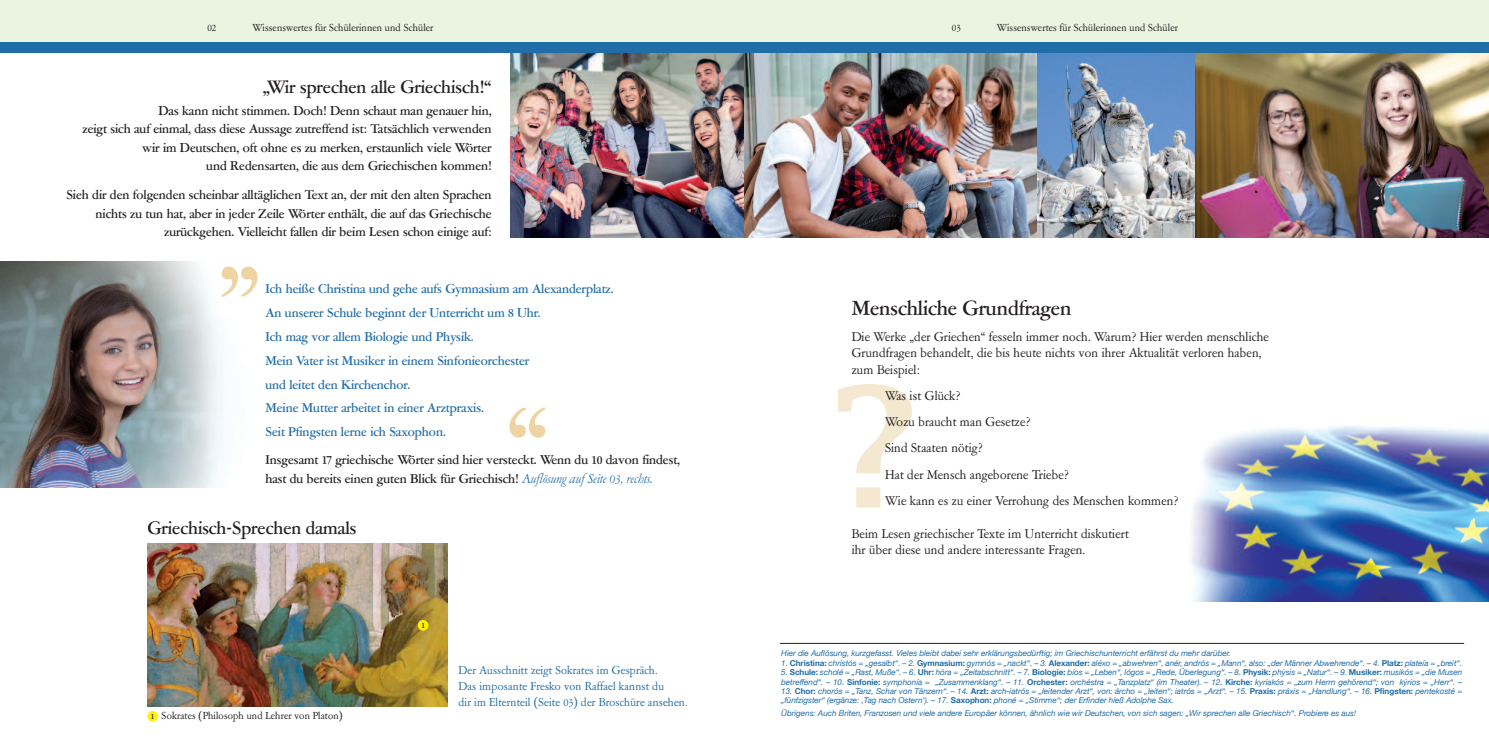
<style>
.page{position:relative;width:1489px;height:745px;background:#fff}
.page>*{position:absolute;margin:0;border:0;box-sizing:border-box;transform-origin:0 0}
.t1{font:600 166.38px "Lucida Fax";color:#f5e8d0}
.t2{font:500 20px "Garamont Amsterdam BQ";color:#231f20}
.t3{font:500 17.5px "Garamont Amsterdam BQ";color:#231f20}
.t4{font:500 12.5px/18.6px "Garamont Amsterdam BQ";color:#231f20;text-align:right}
.t5{font:12.5px/26.2px "Garamont Amsterdam BQ";color:#231f20}
.t6{font:500 12.5px/23.8px "Garamont Amsterdam BQ";color:#216da7}
.t7{font:11.25px/16.2px "Garamont Amsterdam BQ";color:#216da7}
.t8{font:10px "Garamont Amsterdam BQ";color:#231f20}
.t9{font:italic 8.12px/9.4px "Helvetica Neue";letter-spacing:-.005em;color:#216da7}
.t10{font:500 8.12px "Garamont Amsterdam BQ";color:#231f20}
.s1{font-weight:400;font-style:italic;color:#216da7}
.s2{font-weight:700;font-style:normal}
</style>
<div class="page">
<img style="left:1191px;top:426px;width:297px;height:174px">
<div style="left:0;top:0;width:1488px;height:43px;background:#ebf4e1"></div>
<div style="left:0;top:43px;width:1488px;height:10px;background:#216da7"></div>
<img style="left:743px;top:53px;width:294px;height:184px">
<img style="left:511px;top:53px;width:232px;height:184px">
<img style="left:1194px;top:53px;width:294px;height:184px">
<img style="left:1037px;top:53px;width:157px;height:184px">
<img style="left:0;top:262px;width:258px;height:225px">
<svg style="left:222px;top:266px;width:35px;height:31px"></svg>
<svg style="left:509px;top:407px;width:36px;height:30px"></svg>
<img style="left:147px;top:543px;width:300px;height:163px">
<div style="left:418px;top:619px;width:10px;height:11px;background:#fff101;border-radius:50%"></div>
<div style="left:147px;top:710px;width:11px;height:11px;background:#fff101;border-radius:50%"></div>
<hr style="left:780px;top:642px;width:683px;height:1px;background:#231f20">
<p class="t8" style="left:207px;top:22px;width:11px">02</p>
<p class="t8" style="left:252px;top:22px;width:183px">Wissenswertes für Schülerinnen und Schüler</p>
<p class="t8" style="left:951px;top:22px;width:11px">03</p>
<p class="t8" style="left:996px;top:22px;width:183px">Wissenswertes für Schülerinnen und Schüler</p>
<h3 class="t3" style="left:263px;top:77px;width:230px">„Wir sprechen alle Griechisch!“</h3>
<p class="t4" style="left:82px;top:101px;width:410px">Das kann nicht stimmen. Doch! Denn schaut man genauer hin,<br>zeigt sich auf einmal, dass diese Aussage zutreffend ist: Tatsächlich verwenden wir im Deutschen, oft ohne es zu merken, erstaunlich viele Wörter<br>und Redensarten, die aus dem Griechischen kommen!</p>
<h3 class="t4" style="left:66px;top:186px;width:426px">Sieh dir den folgenden scheinbar alltäglichen Text an, der mit den alten Sprachen nichts zu tun hat, aber in jeder Zeile Wörter enthält, die auf das Griechische zurückgehen. Vielleicht fallen dir beim Lesen schon einige auf:</h3>
<p class="t6" style="left:265px;top:277px;width:350px">Ich heiße Christina und gehe aufs Gymnasium am Alexanderplatz.<br>An unserer Schule beginnt der Unterricht um 8 Uhr.<br>Ich mag vor allem Biologie und Physik.<br>Mein Vater ist Musiker in einem Sinfonieorchester<br>und leitet den Kirchenchor.<br>Meine Mutter arbeitet in einer Arztpraxis.<br>Seit Pfingsten lerne ich Saxophon.</p>
<h3 class="t4" style="left:265px;top:451px;width:416px;text-align:left">Insgesamt 17 griechische Wörter sind hier versteckt. Wenn du 10 davon findest, hast du bereits einen guten Blick für Griechisch! <span class="s1">Auflösung auf Seite 03, rechts.</span></h3>
<h3 class="t3" style="left:147px;top:518px;width:210px">Griechisch-Sprechen damals</h3>
<p class="t8" style="left:162px;top:710px;width:182px">Sokrates (Philosoph und Lehrer von Platon)</p>
<p class="t10" style="left:151px;top:711px;width:5px">1</p>
<p class="t10" style="left:421px;top:620px;width:5px">1</p>
<h3 class="t7" style="left:458px;top:662px;width:230px">Der Ausschnitt zeigt Sokrates im Gespräch.<br>Das imposante Fresko von Raffael kannst du<br>dir im Elternteil (Seite 03) der Broschüre ansehen.</h3>
<h2 class="t2" style="left:851px;top:297px;width:221px">Menschliche Grundfragen</h2>
<h3 class="t5" style="left:851px;top:329px;width:419px;line-height:16.2px">Die Werke „der Griechen“ fesseln immer noch. Warum? Hier werden menschliche<br>Grundfragen behandelt, die bis heute nichts von ihrer Aktualität verloren haben, zum Beispiel:</h3>
<h3 class="t5" style="left:885px;top:382px;width:295px">Was ist Glück?<br>Wozu braucht man Gesetze?<br>Sind Staaten nötig?<br>Hat der Mensch angeborene Triebe?<br>Wie kann es zu einer Verrohung des Menschen kommen?</h3>
<h3 class="t5" style="left:851px;top:525px;width:279px;line-height:16.2px">Beim Lesen griechischer Texte im Unterricht diskutiert ihr über diese und andere interessante Fragen.</h3>
<h1 class="t1" style="left:830px;top:352px;width:91px">?</h1>
<p class="t9" style="left:781px;top:648px;width:451px">Hier die Auflösung, kurzgefasst. Vieles bleibt dabei sehr erklärungsbedürftig; im Griechischunterricht erfährst du mehr darüber.</p>
<p class="t9" style="left:781px;top:657px;width:682px">1. <span class="s2">Christina:</span> christós = „gesalbt“. – 2. <span class="s2">Gymnasium:</span> gymnós = „nackt“. – 3. <span class="s2">Alexander:</span> aléxo = „abwehren“, anér, andrós = „Mann“, also: „der Männer Abwehrende“. – 4. <span class="s2">Platz:</span> plateía = „breit“.</p>
<p class="t9" style="left:781px;top:667px;width:682px">5. <span class="s2">Schule:</span> scholé = „Rast, Muße“. – 6. <span class="s2">Uhr:</span> hóra = „Zeitabschnitt“. – 7. <span class="s2">Biologie:</span> bíos = „Leben“, lógos = „Rede, Überlegung“. – 8. <span class="s2">Physik:</span> phýsis = „Natur“. – 9. <span class="s2">Musiker:</span> musikós = „die Musen betreffend“. – 10. <span class="s2">Sinfonie:</span> symphonía = „Zusammenklang“. – 11. <span class="s2">Orchester:</span> orchéstra = „Tanzplatz“ (im Theater). – 12. <span class="s2">Kirche:</span> kyriakós = „zum Herrn gehörend“; von kýrios = „Herr“. –</p>
<p class="t9" style="left:781px;top:685px;width:682px">13. <span class="s2">Chor:</span> chorós = „Tanz, Schar von Tänzern“. – 14. <span class="s2">Arzt:</span> arch-iatrós = „leitender Arzt“, von: árcho = „leiten“; iatrós = „Arzt“. – 15. <span class="s2">Praxis:</span> práxis = „Handlung“. – 16. <span class="s2">Pfingsten:</span> pentekosté = „fünfzigster“ (ergänze: ‚Tag nach Ostern‘). – 17. <span class="s2">Saxophon:</span> phoné = „Stimme“; der Erfinder hieß Adolphe Sax.</p>
<p class="t9" style="left:781px;top:707px;width:576px">Übrigens: Auch Briten, Franzosen und viele andere Europäer können, ähnlich wie wir Deutschen, von sich sagen: „Wir sprechen alle Griechisch“. Probiere es aus!</p>
</div>
